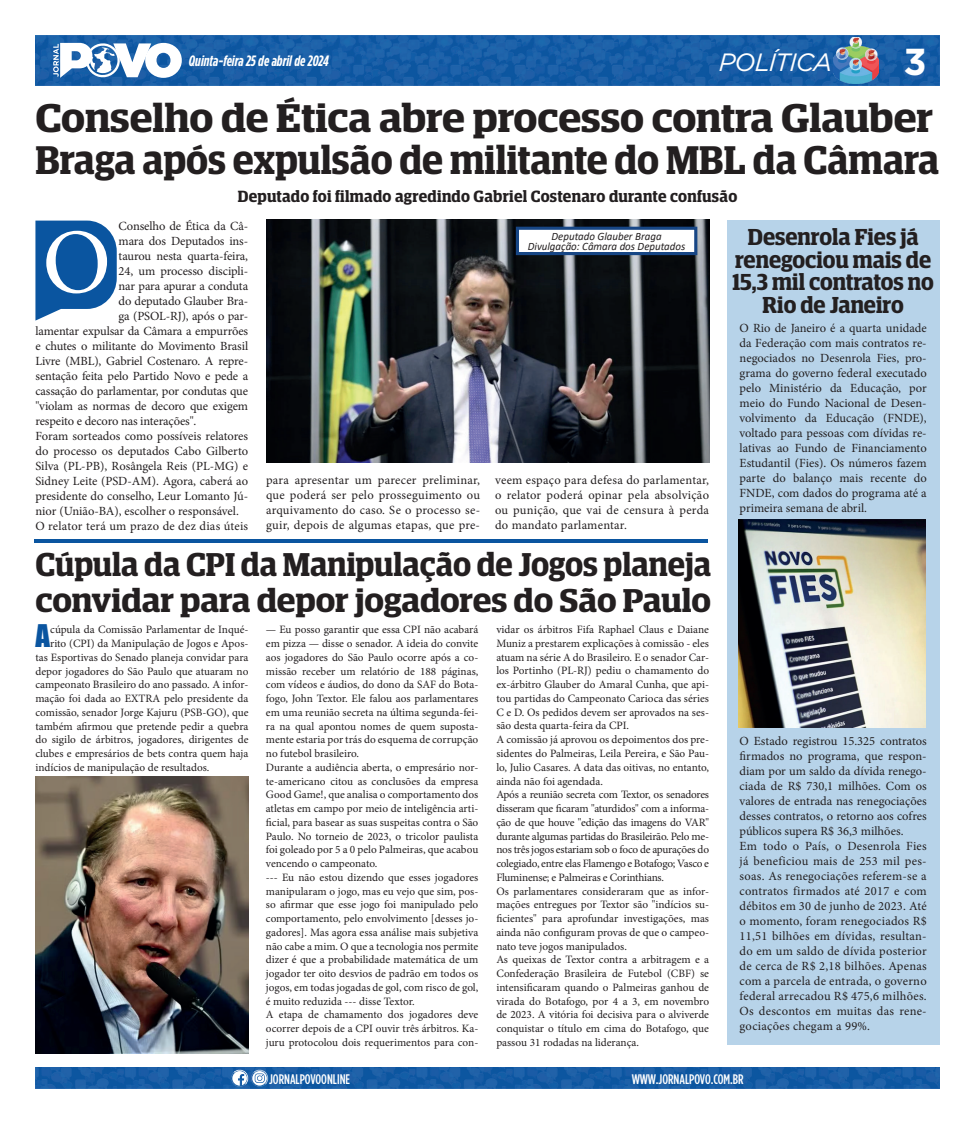
<style>
.page{position:relative;width:975px;height:1124px;background:#fff}
.page>*{position:absolute;margin:0;border:0;box-sizing:border-box;transform-origin:0 0}
.t1{font:92.12px "Minion Pro";color:#fff}
.t2{font:600 40px/41.8px "Guardian Egyptian Display";color:#231f20;scale:1.09 1}
.t3{font:700 37.5px "Gotham";color:#fff}
.t4{font:600 33px/35.6px "Guardian Egyptian Display";color:#231f20}
.t5{font:28.62px "Impact";color:#0a55a0}
.t6{font:italic 25px "Gotham";letter-spacing:-.04em;color:#fff}
.t7{font:600 23.12px/22.5px "Guardian Egyptian Display";letter-spacing:-.005em;color:#231f20;text-align:center}
.t8{font:600 16.25px "Guardian Egyptian Display";letter-spacing:.015em;color:#231f20}
.t9{font:italic 700 15px "Gotham Cond";color:#fff}
.t10{font:500 13.88px "Gotham Cond";color:#fff}
.t11{font:12.5px/15px "Minion Pro";color:#231f20;text-align:justify}
.t12{font:12.5px "Minion Pro";letter-spacing:.02em;color:#231f20}
.t13{font:11.25px/13.8px "Minion Pro";color:#231f20}
.t14{font:italic 11.25px/10px "Calibri";color:#231f20;text-align:center}
</style>
<div class="page">
<img style="left:35px;top:1067px;width:904px;height:21px">
<img style="left:35px;top:35px;width:904px;height:50px">
<svg style="left:53px;top:42px;width:129px;height:37px"></svg>
<svg style="left:230px;top:1068px;width:39px;height:18px"></svg>
<img style="left:833px;top:37px;width:45px;height:46px">
<img style="left:266px;top:220px;width:443px;height:242px">
<img style="left:35px;top:776px;width:213px;height:277px">
<div style="left:726px;top:220px;width:213px;height:824px;background:#b7d3e9"></div>
<img style="left:738px;top:519px;width:187px;height:208px">
<svg style="left:35px;top:220px;width:82px;height:100px;background:#2f6fae"></svg>
<hr style="left:35px;top:539px;width:673px;height:4px;background:#0a55a0">
<div style="left:516px;top:227px;width:181px;height:28px;background:#fff;border:3px solid #174685"></div>
<h3 class="t9" style="left:189px;top:52px;width:141px">Quinta-feira 25 de abril de 2024</h3>
<h3 class="t3" style="left:903px;top:37px;width:25px">3</h3>
<h3 class="t6" style="left:718px;top:47px;width:115px">POLÍTICA</h3>
<h2 class="t2" style="left:35px;top:97px;width:830px">Conselho de Ética abre processo contra Glauber<br>Braga após expulsão de militante do MBL da Câmara</h2>
<p class="t11" style="left:119px;top:218px;width:131px">Conselho de Ética da Câ-</p>
<p class="t11" style="left:119px;top:233px;width:131px">mara dos Deputados ins-</p>
<p class="t11" style="left:119px;top:248px;width:131px">taurou nesta quarta-feira,</p>
<p class="t11" style="left:119px;top:263px;width:131px">24, um processo discipli-</p>
<p class="t11" style="left:119px;top:278px;width:131px">nar para apurar a conduta</p>
<p class="t11" style="left:119px;top:293px;width:131px">do deputado Glauber Bra-</p>
<p class="t11" style="left:119px;top:308px;width:131px">ga (PSOL-RJ), após o par-</p>
<p class="t11" style="left:35px;top:323px;width:214px">lamentar expulsar da Câmara a empurrões</p>
<p class="t11" style="left:35px;top:338px;width:214px">e chutes o militante do Movimento Brasil</p>
<p class="t11" style="left:35px;top:353px;width:214px">Livre (MBL), Gabriel Costenaro. A repre-</p>
<p class="t11" style="left:35px;top:368px;width:214px">sentação feita pelo Partido Novo e pede a</p>
<p class="t11" style="left:35px;top:383px;width:214px">cassação do parlamentar, por condutas que</p>
<p class="t11" style="left:35px;top:398px;width:214px">"violam as normas de decoro que exigem</p>
<p class="t11" style="left:35px;top:413px;width:162px">respeito e decoro nas interações".</p>
<p class="t11" style="left:35px;top:428px;width:214px">Foram sorteados como possíveis relatores</p>
<p class="t11" style="left:35px;top:443px;width:214px">do processo os deputados Cabo Gilberto</p>
<p class="t11" style="left:35px;top:458px;width:214px">Silva (PL-PB), Rosângela Reis (PL-MG) e</p>
<p class="t11" style="left:35px;top:473px;width:214px">Sidney Leite (PSD-AM). Agora, caberá ao</p>
<p class="t11" style="left:35px;top:488px;width:214px">presidente do conselho, Leur Lomanto Jú-</p>
<p class="t11" style="left:35px;top:503px;width:205px">nior (União-BA), escolher o responsável.</p>
<p class="t12" style="left:35px;top:517px;width:214px">O relator terá um prazo de dez dias úteis</p>
<h3 class="t8" style="left:238px;top:187px;width:501px">Deputado foi filmado agredindo Gabriel Costenaro durante confusão</h3>
<h3 class="t7" style="left:732px;top:226px;width:203px">Desenrola Fies já renegociou mais de<br>15,3 mil contratos no</h3>
<h1 class="t1" style="left:42px;top:201px;width:70px">O</h1>
<p class="t14" style="left:527px;top:230px;width:159px">Deputado Glauber Braga<br>Divulgação: Câmara dos Deputados</p>
<h3 class="t7" style="left:762px;top:293px;width:143px">Rio de Janeiro</h3>
<p class="t11" style="left:739px;top:320px;width:189px">O Rio de Janeiro é a quarta unidade da Federação com mais contratos re&shy;negociados no Desenrola Fies, pro&shy;grama do governo federal executado pelo Ministério da Educação, por meio do Fundo Nacional de Desen&shy;volvimento da Educação (FNDE), voltado para pessoas com dívidas re&shy;lativas ao Fundo de Financiamento Estudantil (Fies). Os números fazem parte do balanço mais recente do FNDE, com dados do programa até a primeira semana de abril.</p>
<p class="t11" style="left:266px;top:472px;width:215px">para apresentar um parecer preliminar, que poderá ser pelo prosseguimento ou arquivamento do caso. Se o processo se&shy;guir, depois de algumas etapas, que pre-</p>
<p class="t11" style="left:495px;top:472px;width:215px">veem espaço para defesa do parlamentar, o relator poderá opinar pela absolvição ou punição, que vai de censura à perda do mandato parlamentar.</p>
<h3 class="t4" style="left:35px;top:546px;width:677px">Cúpula da CPI da Manipulação de Jogos planeja convidar para depor jogadores do São Paulo</h3>
<h3 class="t5" style="left:36px;top:613px;width:16px">A</h3>
<p class="t13" style="left:50px;top:622px;width:200px">cúpula da Comissão Parlamentar de Inqué-</p>
<p class="t13" style="left:50px;top:636px;width:200px">rito (CPI) da Manipulação de Jogos e Apos-</p>
<p class="t13" style="left:35px;top:650px;width:214px">tas Esportivas do Senado planeja convidar para</p>
<p class="t13" style="left:35px;top:664px;width:214px">depor jogadores do São Paulo que atuaram no</p>
<p class="t13" style="left:35px;top:677px;width:214px">campeonato Brasileiro do ano passado. A infor-</p>
<p class="t13" style="left:35px;top:691px;width:214px">mação foi dada ao EXTRA pelo presidente da</p>
<p class="t13" style="left:35px;top:705px;width:214px">comissão, senador Jorge Kajuru (PSB-GO), que</p>
<p class="t13" style="left:35px;top:719px;width:214px">também afirmou que pretende pedir a quebra</p>
<p class="t13" style="left:35px;top:732px;width:214px">do sigilo de árbitros, jogadores, dirigentes de</p>
<p class="t13" style="left:35px;top:746px;width:214px">clubes e empresários de bets contra quem haja</p>
<p class="t13" style="left:35px;top:760px;width:175px">indícios de manipulação de resultados.</p>
<p class="t13" style="left:266px;top:622px;width:214px">— Eu posso garantir que essa CPI não acabará em pizza — disse o senador. A ideia do convite aos jogadores do São Paulo ocorre após a co&shy;missão receber um relatório de 188 páginas, com vídeos e áudios, do dono da SAF do Bota&shy;fogo, John Textor. Ele falou aos parlamentares em uma reunião secreta na última segunda-fei&shy;ra na qual apontou nomes de quem suposta&shy;mente estaria por trás do esquema de corrupção no futebol brasileiro.<br>Durante a audiência aberta, o empresário nor&shy;te-americano citou as conclusões da empresa Good Game!, que analisa o comportamento dos atletas em campo por meio de inteligência arti&shy;ficial, para basear as suas suspeitas contra o São Paulo. No torneio de 2023, o tricolor paulista foi goleado por 5 a 0 pelo Palmeiras, que acabou vencendo o campeonato.<br>--- Eu não estou dizendo que esses jogadores manipularam o jogo, mas eu vejo que sim, pos&shy;so afirmar que esse jogo foi manipulado pelo comportamento, pelo envolvimento [desses jo&shy;gadores]. Mas agora essa análise mais subjetiva não cabe a mim. O que a tecnologia nos permite dizer é que a probabilidade matemática de um jogador ter oito desvios de padrão em todos os jogos, em todas jogadas de gol, com risco de gol, é muito reduzida --- disse Textor.<br>A etapa de chamamento dos jogadores deve ocorrer depois de a CPI ouvir três árbitros. Ka&shy;juru protocolou dois requerimentos para con-</p>
<p class="t13" style="left:496px;top:622px;width:214px">vidar os árbitros Fifa Raphael Claus e Daiane Muniz a prestarem explicações à comissão - eles atuam na série A do Brasileiro. E o senador Car&shy;los Portinho (PL-RJ) pediu o chamamento do ex-árbitro Glauber do Amaral Cunha, que api&shy;tou partidas do Campeonato Carioca das séries C e D. Os pedidos devem ser aprovados na ses&shy;são desta quarta-feira da CPI.<br>A comissão já aprovou os depoimentos dos pre&shy;sidentes do Palmeiras, Leila Pereira, e São Pau&shy;lo, Julio Casares. A data das oitivas, no entanto, ainda não foi agendada.<br>Após a reunião secreta com Textor, os senadores disseram que ficaram "aturdidos" com a informa&shy;ção de que houve "edição das imagens do VAR" durante algumas partidas do Brasileirão. Pelo me&shy;nos três jogos estariam sob o foco de apurações do colegiado, entre elas Flamengo e Botafogo; Vasco e Fluminense; e Palmeiras e Corinthians.<br>Os parlamentares consideraram que as infor&shy;mações entregues por Textor são "indícios su&shy;ficientes" para aprofundar investigações, mas ainda não configuram provas de que o campeo&shy;nato teve jogos manipulados.<br>As queixas de Textor contra a arbitragem e a Confederação Brasileira de Futebol (CBF) se intensificaram quando o Palmeiras ganhou de virada do Botafogo, por 4 a 3, em novembro de 2023. A vitória foi decisiva para o alviverde conquistar o título em cima do Botafogo, que passou 31 rodadas na liderança.</p>
<p class="t11" style="left:739px;top:733px;width:189px;text-align:left">O Estado registrou 15.325 contratos firmados no programa, que respon&shy;diam por um saldo da dívida renego&shy;ciada de R$ 730,1 milhões. Com os valores de entrada nas renegociações desses contratos, o retorno aos cofres públicos supera R$ 36,3 milhões.<br>Em todo o País, o Desenrola Fies já beneficiou mais de 253 mil pes&shy;soas. As renegociações referem-se a contratos firmados até 2017 e com débitos em 30 de junho de 2023. Até o momento, foram renegociados R$ 11,51 bilhões em dívidas, resultan&shy;do em um saldo de dívida posterior de cerca de R$ 2,18 bilhões. Apenas com a parcela de entrada, o governo federal arrecadou R$ 475,6 milhões.<br>Os descontos em muitas das rene&shy;gociações chegam a 99%.</p>
<p class="t10" style="left:269px;top:1070px;width:83px">JORNALPOVOONLINE</p>
<p class="t10" style="left:631px;top:1070px;width:113px">WWW.JORNALPOVO.COM.BR</p>
</div>
